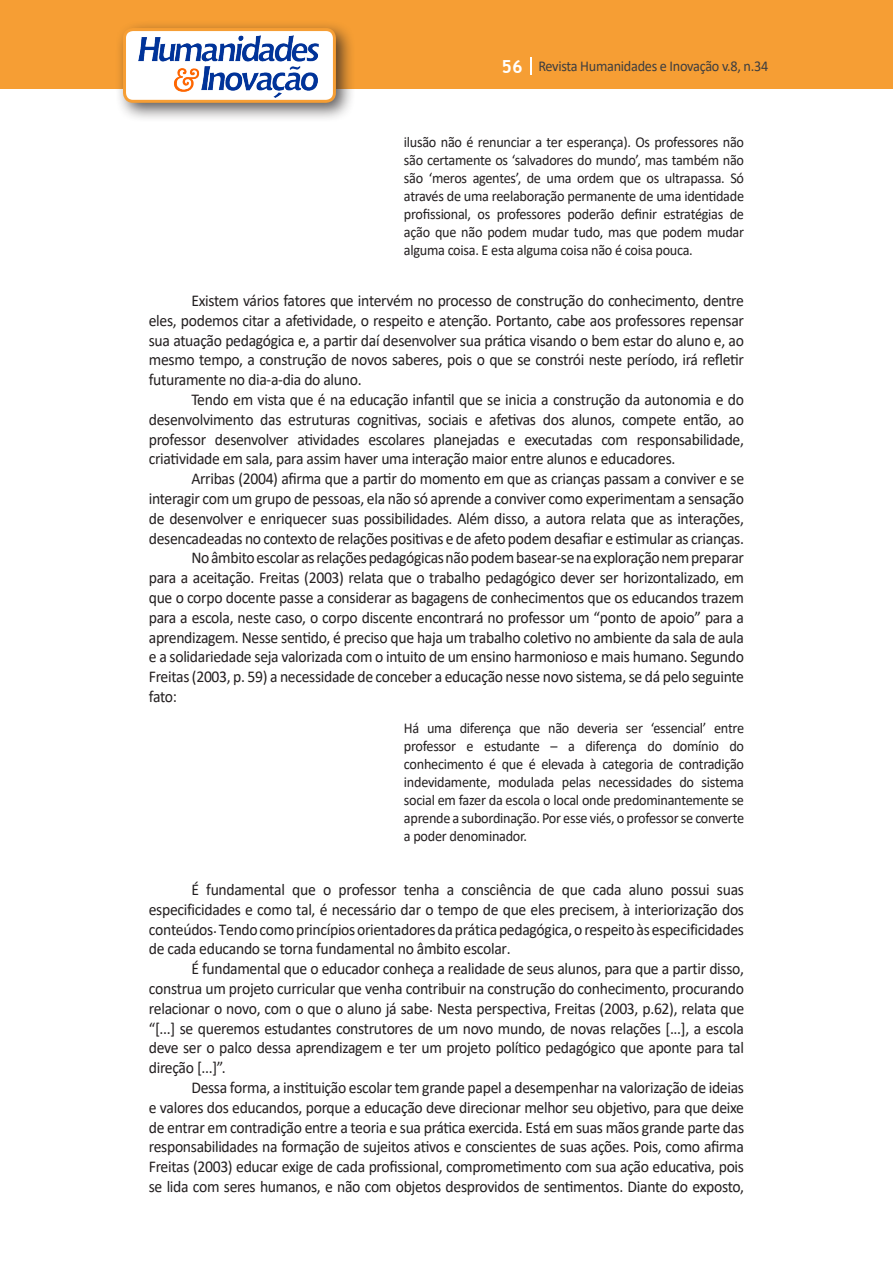
<style>
.page{position:relative;width:893px;height:1263px;background:#fff}
.page>*{position:absolute;margin:0;border:0;box-sizing:border-box;transform-origin:0 0}
.texto{font:16.5px/19.8px "Calibri";letter-spacing:-.02em;color:#231f20;text-align:justify;scale:.95 1}
.citacao{font:15px/18px "Calibri";letter-spacing:-.02em;color:#231f20;text-align:justify;scale:.95 1}
.t1{font:15px "Calibri";letter-spacing:-.02em;color:#3e3e3f;scale:.95 1}
.s1{font-family:"Trebuchet MS";font-weight:700;font-size:18px;color:#fff}
</style>
<div class="page">
<div style="left:0;top:0;width:893px;height:88px;background:#f69e34"></div>
<svg style="left:530px;top:57px;width:2px;height:18px"></svg>
<div style="left:115px;top:20px;width:241px;height:103px;background:#231f20;opacity:.75"></div>
<div style="left:125px;top:30px;width:209px;height:71px;background:#fff;border-radius:9px"></div>
<img style="left:138px;top:35px;width:181px;height:62px">
<div style="left:123px;top:28px;width:213px;height:75px;border:3px solid #f69e34;border-radius:9px"></div>
<p class="t1" style="left:501px;top:56px;width:282px"><span class="s1">56</span> Revista Humanidades e Inovação v.8, n.34</p>
<p class="citacao" style="left:404px;top:133px;width:360px">ilusão não é renunciar a ter esperança). Os professores não são certamente os ‘salvadores do mundo’, mas também não são ‘meros agentes’, de uma ordem que os ultrapassa. Só através de uma reelaboração permanente de uma identidade profissional, os professores poderão definir estratégias de ação que não podem mudar tudo, mas que podem mudar alguma coisa. E esta alguma coisa não é coisa pouca.</p>
<p class="texto" style="left:149px;top:290px;width:628px;text-indent:43px">Existem vários fatores que intervém no processo de construção do conhecimento, dentre eles, podemos citar a afetividade, o respeito e atenção. Portanto, cabe aos professores repensar sua atuação pedagógica e, a partir daí desenvolver sua prática visando o bem estar do aluno e, ao mesmo tempo, a construção de novos saberes, pois o que se constrói neste período, irá refletir futuramente no dia-a-dia do aluno.</p>
<p class="texto" style="left:149px;top:389px;width:628px;text-indent:43px">Tendo em vista que é na educação infantil que se inicia a construção da autonomia e do desenvolvimento das estruturas cognitivas, sociais e afetivas dos alunos, compete então, ao professor desenvolver atividades escolares planejadas e executadas com responsabilidade, criatividade em sala, para assim haver uma interação maior entre alunos e educadores.</p>
<p class="texto" style="left:149px;top:468px;width:628px;text-indent:43px">Arribas (2004) afirma que a partir do momento em que as crianças passam a conviver e se interagir com um grupo de pessoas, ela não só aprende a conviver como experimentam a sensação de desenvolver e enriquecer suas possibilidades. Além disso, a autora relata que as interações, desencadeadas no contexto de relações positivas e de afeto podem desafiar e estimular as crianças.</p>
<p class="texto" style="left:149px;top:547px;width:628px;text-indent:43px">No âmbito escolar as relações pedagógicas não podem basear-se na exploração nem preparar para a aceitação. Freitas (2003) relata que o trabalho pedagógico dever ser horizontalizado, em que o corpo docente passe a considerar as bagagens de conhecimentos que os educandos trazem para a escola, neste caso, o corpo discente encontrará no professor um “ponto de apoio” para a aprendizagem. Nesse sentido, é preciso que haja um trabalho coletivo no ambiente da sala de aula e a solidariedade seja valorizada com o intuito de um ensino harmonioso e mais humano. Segundo Freitas (2003, p. 59) a necessidade de conceber a educação nesse novo sistema, se dá pelo seguinte fato:</p>
<p class="citacao" style="left:404px;top:718px;width:360px">Há uma diferença que não deveria ser ‘essencial’ entre professor e estudante – a diferença do domínio do conhecimento é que é elevada à categoria de contradição indevidamente, modulada pelas necessidades do sistema social em fazer da escola o local onde predominantemente se aprende a subordinação. Por esse viés, o professor se converte a poder denominador.</p>
<p class="texto" style="left:149px;top:879px;width:628px;text-indent:43px">É fundamental que o professor tenha a consciência de que cada aluno possui suas especificidades e como tal, é necessário dar o tempo de que eles precisem, à interiorização dos conteúdos. Tendo como princípios orientadores da prática pedagógica, o respeito às especificidades de cada educando se torna fundamental no âmbito escolar.</p>
<p class="texto" style="left:149px;top:958px;width:628px;text-indent:43px">É fundamental que o educador conheça a realidade de seus alunos, para que a partir disso, construa um projeto curricular que venha contribuir na construção do conhecimento, procurando relacionar o novo, com o que o aluno já sabe. Nesta perspectiva, Freitas (2003, p.62), relata que “[...] se queremos estudantes construtores de um novo mundo, de novas relações [...], a escola deve ser o palco dessa aprendizagem e ter um projeto político pedagógico que aponte para tal direção [...]”.</p>
<p class="texto" style="left:149px;top:1077px;width:628px;text-indent:43px">Dessa forma, a instituição escolar tem grande papel a desempenhar na valorização de ideias e valores dos educandos, porque a educação deve direcionar melhor seu objetivo, para que deixe de entrar em contradição entre a teoria e sua prática exercida. Está em suas mãos grande parte das responsabilidades na formação de sujeitos ativos e conscientes de suas ações. Pois, como afirma Freitas (2003) educar exige de cada profissional, comprometimento com sua ação educativa, pois se lida com seres humanos, e não com objetos desprovidos de sentimentos. Diante do exposto,</p>
</div>
